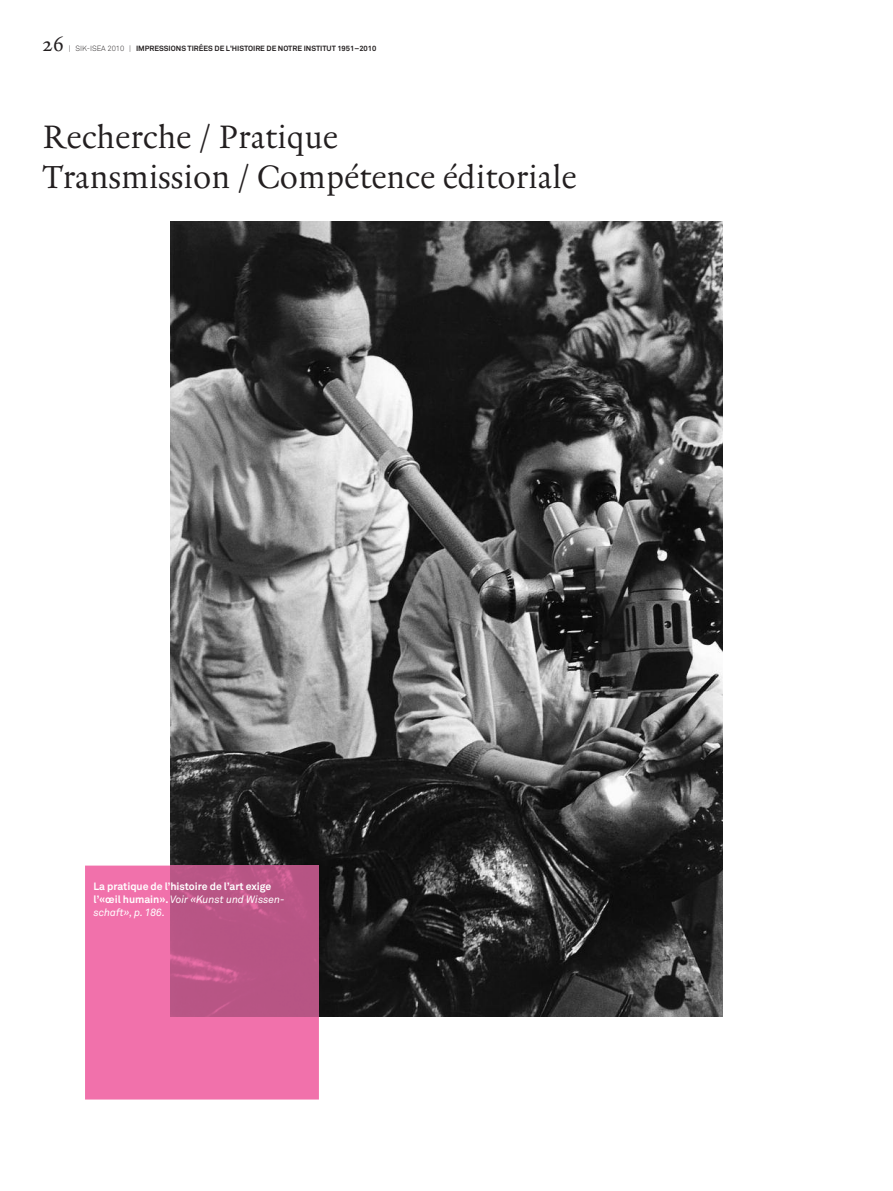
<style>
.page{position:relative;width:893px;height:1191px;background:#fff}
.page>*{position:absolute;margin:0;border:0;box-sizing:border-box;transform-origin:0 0}
.t1{font:33px/40.5px "Renard No 3";color:#231f20}
.t2{font:20.25px "Renard No 3";color:#231f20}
.t3{font:700 10.5px/12.8px "Akkurat";letter-spacing:-.005em;color:#fff}
.t4{font:700 7.5px "Akkurat";color:#231f20}
.s1{font-weight:300}
.s2{font-weight:400;font-style:italic}
</style>
<div class="page">
<img style="left:170px;top:221px;width:553px;height:795px">
<div style="left:85px;top:865px;width:234px;height:234px;background:#f171ab"></div>
<img style="left:170px;top:865px;width:149px;height:151px">
<h2 class="t2" style="left:43px;top:36px;width:23px">26</h2>
<p class="t4" style="left:69px;top:46px;width:309px"><span class="s1">| SIK-ISEA 2010 |</span> IMPRESSIONS TIRÉES DE L’HISTOIRE DE NOTRE INSTITUT 1951–2010</p>
<h1 class="t1" style="left:43px;top:119px;width:536px">Recherche / Pratique<br>Transmission / Compétence éditoriale</h1>
<p class="t3" style="left:94px;top:881px;width:193px">La pratique de l’histoire de l’art exige l’«œil humain». <span class="s2">Voir «Kunst und Wissen&shy;schaft», p. 186.</span></p>
</div>
